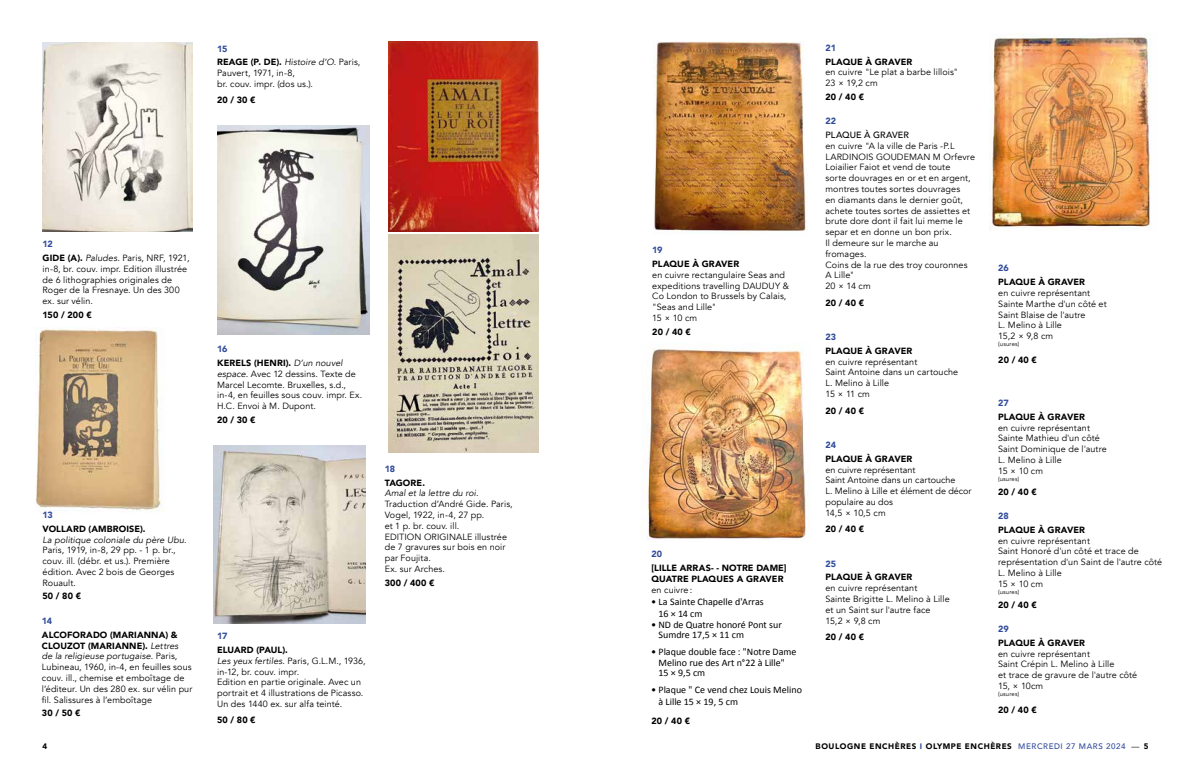
<style>
.page{position:relative;width:1191px;height:766px;background:#fff}
.page>*{position:absolute;margin:0;border:0;box-sizing:border-box;transform-origin:0 0}
.t1{font:10px/10.8px "Calibri";color:#000}
.t2{font:9px/10.8px "Avenir";letter-spacing:.01em;color:#000}
.t3{font:900 9px/13.6px "Avenir";letter-spacing:.01em;color:#000}
.t4{font:900 9px "Avenir";color:#314c9c}
.t5{font:italic 9px "Avenir";letter-spacing:.005em;color:#000}
.t6{font:500 9px "Avenir";letter-spacing:.01em;color:#000}
.t7{font:900 8px "Avenir";letter-spacing:.07em;color:#000}
.t8{font:6px "Avenir";letter-spacing:.025em;color:#000}
.s1{color:#314c9c}
.s2{font-weight:400;font-style:italic}
.s3{font-weight:400}
.s4{font-weight:900;color:#314c9c}
.s5{font-weight:900}
.s6{font-style:italic}
.s7{font-family:"Avenir";font-size:9px}
.s8{font-weight:500;color:#314c9c}
.s9{font-weight:300}
</style>
<div class="page">
<img style="left:43px;top:43px;width:150px;height:188px">
<img style="left:36px;top:327px;width:127px;height:185px">
<img style="left:217px;top:125px;width:152px;height:209px">
<img style="left:214px;top:445px;width:152px;height:178px">
<img style="left:388px;top:41px;width:151px;height:190px">
<img style="left:388px;top:234px;width:151px;height:218px">
<img style="left:653px;top:41px;width:154px;height:190px">
<img style="left:647px;top:343px;width:159px;height:197px">
<img style="left:989px;top:33px;width:162px;height:197px">
<p class="t3" style="left:217px;top:41px;width:145px"><span class="s1">15<br></span>REAGE (P. DE). <span class="s2">Histoire d’O</span><span class="s3">. Paris,</span></p>
<p class="t2" style="left:217px;top:68px;width:97px">Pauvert, 1971, in-8,<br>br. couv. impr. (dos us.).</p>
<p class="t3" style="left:217px;top:93px;width:40px">20 / 30 €</p>
<p class="t2" style="left:43px;top:237px;width:148px;line-height:13.6px"><span class="s4">12<br></span><span class="s5">GIDE (A).</span> <span class="s6">Paludes</span>. Paris, NRF, 1921,</p>
<p class="t2" style="left:43px;top:263px;width:146px">in-8, br. couv. impr. Edition illustrée de 6 lithographies originales de<br>Roger de la Fresnaye. Un des 300 ex. sur vélin.</p>
<p class="t3" style="left:43px;top:307px;width:51px">150 / 200 €</p>
<p class="t4" style="left:43px;top:507px;width:12px">13</p>
<p class="t2" style="left:43px;top:523px;width:145px"><span class="s5">VOLLARD (AMBROISE).<br></span><span class="s6">La politique coloniale du père Ubu</span>.<br>Paris, 1919, in-8, 29 pp. - 1 p. br., couv. ill. (débr. et us.). Première édition. Avec 2 bois de Georges<br>Rouault.</p>
<p class="t3" style="left:43px;top:589px;width:40px">50 / 80 €</p>
<p class="t4" style="left:42px;top:613px;width:12px">14</p>
<p class="t2" style="left:42px;top:629px;width:152px"><span class="s5">ALCOFORADO (MARIANNA) &amp; CLOUZOT (MARIANNE).</span> <span class="s6">Lettres<br>de la religieuse portugaise</span>. Paris, Lubineau, 1960, in-4, en feuilles sous couv. ill., chemise et emboîtage de l’éditeur. Un des 280 ex. sur vélin pur fil. Salissures à l’emboîtage</p>
<p class="t3" style="left:42px;top:705px;width:40px">30 / 50 €</p>
<p class="t3" style="left:217px;top:342px;width:127px"><span class="s1">16<br></span>KERELS (HENRI). <span class="s2">D’un nouvel</span></p>
<p class="t2" style="left:217px;top:368px;width:147px"><span class="s6">espace.</span> Avec 12 dessins. Texte de<br>Marcel Lecomte. Bruxelles, s.d., in-4, en feuilles sous couv. impr. Ex.<br>H.C. Envoi à M. Dupont.</p>
<p class="t3" style="left:217px;top:412px;width:40px">20 / 30 €</p>
<p class="t4" style="left:217px;top:628px;width:12px">17</p>
<p class="t2" style="left:217px;top:644px;width:150px"><span class="s5">ELUARD (PAUL).<br></span><span class="s6">Les yeux fertiles</span>. Paris, G.L.M., 1936, in-12, br. couv. impr.<br>Edition en partie originale. Avec un portrait et 4 illustrations de Picasso.<br>Un des 1440 ex. sur alfa teinté.</p>
<p class="t3" style="left:217px;top:713px;width:40px">50 / 80 €</p>
<p class="t4" style="left:385px;top:461px;width:12px">18</p>
<p class="t3" style="left:385px;top:475px;width:42px">TAGORE.</p>
<p class="t5" style="left:385px;top:487px;width:95px">Amal et la lettre du roi.</p>
<p class="t2" style="left:385px;top:498px;width:129px">Traduction d’André Gide. Paris,<br>Vogel, 1922, in-4, 27 pp.<br>et 1 p. br. couv. ill.<br>EDITION ORIGINALE illustrée de 7 gravures sur bois en noir par Foujita.<br>Ex. sur Arches.</p>
<p class="t3" style="left:385px;top:575px;width:51px">300 / 400 €</p>
<p class="t4" style="left:652px;top:242px;width:12px">19</p>
<p class="t3" style="left:652px;top:257px;width:88px">PLAQUE À GRAVER</p>
<p class="t2" style="left:652px;top:269px;width:138px">en cuivre rectangulaire Seas and expeditions travelling DAUDUY &amp;<br>Co London to Brussels by Calais, "Seas and Lille"<br>15 × 10 cm</p>
<p class="t3" style="left:652px;top:324px;width:40px">20 / 40 €</p>
<p class="t4" style="left:651px;top:546px;width:12px">20</p>
<p class="t3" style="left:651px;top:562px;width:137px;line-height:10.8px">[LILLE ARRAS- - NOTRE DAME]<br>QUATRE PLAQUES A GRAVER</p>
<p class="t2" style="left:651px;top:584px;width:42px">en cuivre:</p>
<p class="t1" style="left:658px;top:595px;width:107px;line-height:12px;text-indent:-7px"><span class="s7">•</span> La Sainte Chapelle d'Arras<br>16 × 14 cm</p>
<p class="t1" style="left:658px;top:618px;width:125px;text-indent:-7px"><span class="s7">•</span> ND de Quatre honoré Pont sur<br>Sumdre 17,5 × 11 cm</p>
<p class="t1" style="left:658px;top:645px;width:139px;text-indent:-7px"><span class="s7">•</span> Plaque double face : "Notre Dame<br>Melino rue des Art n°22 à Lille"<br>15 × 9,5 cm</p>
<p class="t1" style="left:658px;top:683px;width:145px;line-height:11.9px;text-indent:-7px"><span class="s7">•</span> Plaque " Ce vend chez Louis Melino à Lille 15 × 19, 5 cm</p>
<p class="t3" style="left:651px;top:713px;width:40px">20 / 40 €</p>
<p class="t4" style="left:825px;top:40px;width:12px">21</p>
<p class="t3" style="left:825px;top:54px;width:88px">PLAQUE À GRAVER</p>
<p class="t2" style="left:825px;top:67px;width:134px">en cuivre "Le plat a barbe lillois"<br>23 × 19,2 cm</p>
<p class="t3" style="left:825px;top:90px;width:40px">20 / 40 €</p>
<p class="t4" style="left:825px;top:113px;width:12px">22</p>
<p class="t6" style="left:825px;top:127px;width:85px">PLAQUE À GRAVER</p>
<p class="t2" style="left:825px;top:140px;width:151px">en cuivre "A la ville de Paris -P.L<br>LARDINOIS GOUDEMAN M Orfevre<br>Loiailier Faiot et vend de toute<br>sorte douvrages en or et en argent, montres toutes sortes douvrages<br>en diamants dans le dernier goût, achete toutes sortes de assiettes et brute dore dont il fait lui meme le separ et en donne un bon prix.<br>Il demeure sur le marche au fromages.<br>Coins de la rue des troy couronnes<br>A Lille"<br>20 × 14 cm</p>
<p class="t3" style="left:825px;top:295px;width:40px">20 / 40 €</p>
<p class="t4" style="left:825px;top:329px;width:12px">23</p>
<p class="t3" style="left:825px;top:343px;width:88px">PLAQUE À GRAVER</p>
<p class="t2" style="left:825px;top:356px;width:134px">en cuivre représentant<br>Saint Antoine dans un cartouche<br>L. Melino à Lille<br>15 × 11 cm</p>
<p class="t3" style="left:825px;top:403px;width:40px">20 / 40 €</p>
<p class="t4" style="left:825px;top:437px;width:12px">24</p>
<p class="t3" style="left:825px;top:451px;width:88px">PLAQUE À GRAVER</p>
<p class="t2" style="left:825px;top:464px;width:148px">en cuivre représentant<br>Saint Antoine dans un cartouche<br>L. Melino à Lille et élément de décor populaire au dos<br>14,5 × 10,5 cm</p>
<p class="t3" style="left:825px;top:522px;width:40px">20 / 40 €</p>
<p class="t4" style="left:825px;top:555px;width:12px">25</p>
<p class="t3" style="left:825px;top:570px;width:88px">PLAQUE À GRAVER</p>
<p class="t2" style="left:825px;top:582px;width:126px">en cuivre représentant<br>Sainte Brigitte L. Melino à Lille et un Saint sur l'autre face<br>15,2 × 9,8 cm</p>
<p class="t3" style="left:825px;top:629px;width:40px">20 / 40 €</p>
<p class="t4" style="left:998px;top:260px;width:12px">26</p>
<p class="t3" style="left:998px;top:275px;width:88px">PLAQUE À GRAVER</p>
<p class="t2" style="left:998px;top:287px;width:110px">en cuivre représentant<br>Sainte Marthe d'un côté et<br>Saint Blaise de l'autre<br>L. Melino à Lille<br>15,2 × 9,8 cm</p>
<p class="t8" style="left:998px;top:340px;width:23px">(usures)</p>
<p class="t3" style="left:998px;top:352px;width:40px">20 / 40 €</p>
<p class="t4" style="left:998px;top:395px;width:12px">27</p>
<p class="t3" style="left:998px;top:409px;width:88px">PLAQUE À GRAVER</p>
<p class="t2" style="left:998px;top:422px;width:110px">en cuivre représentant<br>Sainte Mathieu d'un côté<br>Saint Dominique de l'autre<br>L. Melino à Lille<br>15 × 10 cm</p>
<p class="t8" style="left:998px;top:475px;width:23px">(usures)</p>
<p class="t3" style="left:998px;top:484px;width:40px">20 / 40 €</p>
<p class="t4" style="left:998px;top:508px;width:12px">28</p>
<p class="t3" style="left:998px;top:522px;width:88px">PLAQUE À GRAVER</p>
<p class="t2" style="left:998px;top:535px;width:165px">en cuivre représentant<br>Saint Honoré d'un côté et trace de représentation d'un Saint de l'autre côté<br>L. Melino à Lille<br>15 × 10 cm</p>
<p class="t8" style="left:998px;top:588px;width:23px">(usures)</p>
<p class="t3" style="left:998px;top:597px;width:40px">20 / 40 €</p>
<p class="t4" style="left:998px;top:621px;width:12px">29</p>
<p class="t3" style="left:998px;top:635px;width:88px">PLAQUE À GRAVER</p>
<p class="t2" style="left:998px;top:648px;width:141px">en cuivre représentant<br>Saint Crépin L. Melino à Lille<br>et trace de gravure de l'autre côté<br>15, × 10cm</p>
<p class="t8" style="left:998px;top:690px;width:23px">(usures)</p>
<p class="t3" style="left:998px;top:702px;width:40px">20 / 40 €</p>
<p class="t7" style="left:43px;top:738px;width:6px">4</p>
<p class="t7" style="left:815px;top:738px;width:334px">BOULOGNE ENCHÈRES <span class="s1">I</span> OLYMPE ENCHÈRES <span class="s8">MERCREDI 27 MARS 2024</span> <span class="s9">—</span> 5</p>
</div>
